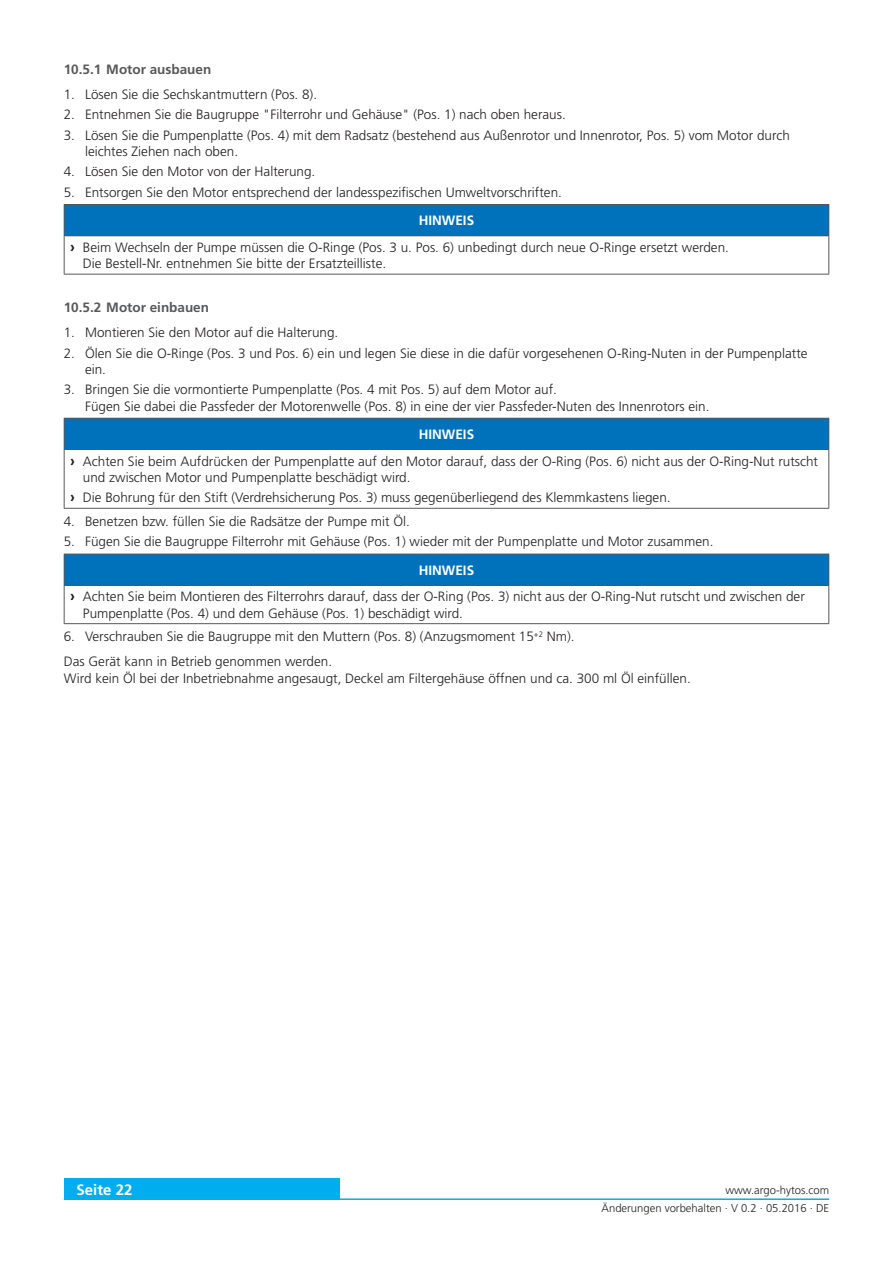
<style>
.page{position:relative;width:893px;height:1263px;background:#fff}
.page>*{position:absolute;margin:0;border:0;box-sizing:border-box;transform-origin:0 0}
.t1{font:700 15px "Frutiger LT";color:#fff}
.t2{font:300 13.5px/16.2px "Frutiger LT";color:#231f20}
.t3{font:700 13.5px "Frutiger LT";color:#57585a}
.t4{font:300 11.25px "Frutiger LT";color:#231f20}
.s1{font-weight:700;color:#fff}
.s2{font-weight:700;font-size:15px}
</style>
<div class="page">
<div style="left:64px;top:1179px;width:276px;height:21px;background:#00aeef"></div>
<hr style="left:64px;top:1198px;width:765px;height:2px;background:#00aeef">
<div style="left:64px;top:205px;width:765px;height:31px;background:#0072bc"></div>
<hr style="left:64px;top:236px;width:1px;height:38px;background:#57585a">
<hr style="left:828px;top:236px;width:1px;height:38px;background:#57585a">
<hr style="left:64px;top:274px;width:765px;height:1px;background:#57585a">
<hr style="left:64px;top:204px;width:765px;height:1px;background:#57585a">
<hr style="left:64px;top:205px;width:1px;height:30px;background:#57585a">
<hr style="left:828px;top:205px;width:1px;height:30px;background:#57585a">
<hr style="left:64px;top:235px;width:765px;height:1px;background:#57585a">
<div style="left:64px;top:418px;width:765px;height:31px;background:#0072bc"></div>
<hr style="left:64px;top:508px;width:765px;height:1px;background:#57585a">
<hr style="left:64px;top:450px;width:1px;height:58px;background:#57585a">
<hr style="left:828px;top:450px;width:1px;height:58px;background:#57585a">
<hr style="left:64px;top:418px;width:765px;height:1px;background:#57585a">
<hr style="left:64px;top:419px;width:1px;height:30px;background:#57585a">
<hr style="left:828px;top:419px;width:1px;height:30px;background:#57585a">
<hr style="left:64px;top:449px;width:765px;height:1px;background:#57585a">
<div style="left:64px;top:554px;width:765px;height:31px;background:#0072bc"></div>
<hr style="left:64px;top:586px;width:1px;height:37px;background:#57585a">
<hr style="left:828px;top:586px;width:1px;height:37px;background:#57585a">
<hr style="left:64px;top:623px;width:765px;height:1px;background:#57585a">
<hr style="left:64px;top:554px;width:765px;height:1px;background:#57585a">
<hr style="left:64px;top:554px;width:1px;height:31px;background:#57585a">
<hr style="left:828px;top:554px;width:1px;height:31px;background:#57585a">
<hr style="left:64px;top:585px;width:765px;height:1px;background:#57585a">
<p class="t3" style="left:64px;top:61px;width:149px">10.5.1 Motor ausbauen</p>
<p class="t2" style="left:64px;top:86px;width:255px">1. Lösen Sie die Sechskantmuttern (Pos. 8).</p>
<p class="t2" style="left:64px;top:107px;width:503px">2. Entnehmen Sie die Baugruppe "Filterrohr und Gehäuse" (Pos. 1) nach oben heraus.</p>
<p class="t2" style="left:85px;top:127px;width:706px;text-indent:-21px">3. Lösen Sie die Pumpenplatte (Pos. 4) mit dem Radsatz (bestehend aus Außenrotor und Innenrotor, Pos. 5) vom Motor durch leichtes Ziehen nach oben.</p>
<p class="t2" style="left:64px;top:164px;width:253px">4. Lösen Sie den Motor von der Halterung.</p>
<p class="t2" style="left:64px;top:184px;width:500px">5. Entsorgen Sie den Motor entsprechend der landesspezifischen Umweltvorschriften.</p>
<p class="t2" style="left:70px;top:207px;width:660px;line-height:26.7px;text-indent:349px"><span class="s1">Hinweis<br></span><span class="s2">›</span> Beim Wechseln der Pumpe müssen die O-Ringe (Pos. 3 u. Pos. 6) unbedingt durch neue O-Ringe ersetzt werden.</p>
<p class="t2" style="left:83px;top:256px;width:305px">Die Bestell-Nr. entnehmen Sie bitte der Ersatzteilliste.</p>
<p class="t3" style="left:64px;top:300px;width:147px">10.5.2 Motor einbauen</p>
<p class="t2" style="left:64px;top:325px;width:276px">1. Montieren Sie den Motor auf die Halterung.</p>
<p class="t2" style="left:85px;top:345px;width:724px;text-indent:-21px">2. Ölen Sie die O-Ringe (Pos. 3 und Pos. 6) ein und legen Sie diese in die dafür vorgesehenen O-Ring-Nuten in der Pumpenplatte ein.</p>
<p class="t2" style="left:85px;top:382px;width:626px;text-indent:-21px">3. Bringen Sie die vormontierte Pumpenplatte (Pos. 4 mit Pos. 5) auf dem Motor auf.<br>Fügen Sie dabei die Passfeder der Motorenwelle (Pos. 8) in eine der vier Passfeder-Nuten des Innenrotors ein.</p>
<p class="t2" style="left:70px;top:421px;width:749px;line-height:26.7px;text-indent:349px"><span class="s1">Hinweis<br></span><span class="s2">›</span> Achten Sie beim Aufdrücken der Pumpenplatte auf den Motor darauf, dass der O-Ring (Pos. 6) nicht aus der O-Ring-Nut rutscht</p>
<p class="t2" style="left:70px;top:467px;width:602px;line-height:20.4px;text-indent:13px">und zwischen Motor und Pumpenplatte beschädigt wird.<br><span class="s2">›</span> Die Bohrung für den Stift (Verdrehsicherung Pos. 3) muss gegenüberliegend des Klemmkastens liegen.</p>
<p class="t2" style="left:64px;top:513px;width:348px">4. Benetzen bzw. füllen Sie die Radsätze der Pumpe mit Öl.</p>
<p class="t2" style="left:64px;top:534px;width:651px">5. Fügen Sie die Baugruppe Filterrohr mit Gehäuse (Pos. 1) wieder mit der Pumpenplatte und Motor zusammen.</p>
<p class="t2" style="left:70px;top:557px;width:736px;line-height:26.7px;text-align:center"><span class="s1">Hinweis<br></span><span class="s2">›</span> Achten Sie beim Montieren des Filterrohrs darauf, dass der O-Ring (Pos. 3) nicht aus der O-Ring-Nut rutscht und zwischen der</p>
<p class="t2" style="left:83px;top:605px;width:382px">Pumpenplatte (Pos. 4) und dem Gehäuse (Pos. 1) beschädigt wird.</p>
<p class="t2" style="left:64px;top:624px;width:512px;line-height:25px">6. Verschrauben Sie die Baugruppe mit den Muttern (Pos. 8) (Anzugsmoment 15<sup>+2</sup> Nm).<br>Das Gerät kann in Betrieb genommen werden.</p>
<p class="t2" style="left:64px;top:670px;width:628px">Wird kein Öl bei der Inbetriebnahme angesaugt, Deckel am Filtergehäuse öffnen und ca. 300 ml Öl einfüllen.</p>
<p class="t1" style="left:77px;top:1181px;width:57px">Seite 22</p>
<p class="t4" style="left:725px;top:1184px;width:105px">www.argo-hytos.com</p>
<p class="t4" style="left:602px;top:1202px;width:229px">Änderungen vorbehalten · V 0.2 · 05.2016 · DE</p>
</div>
